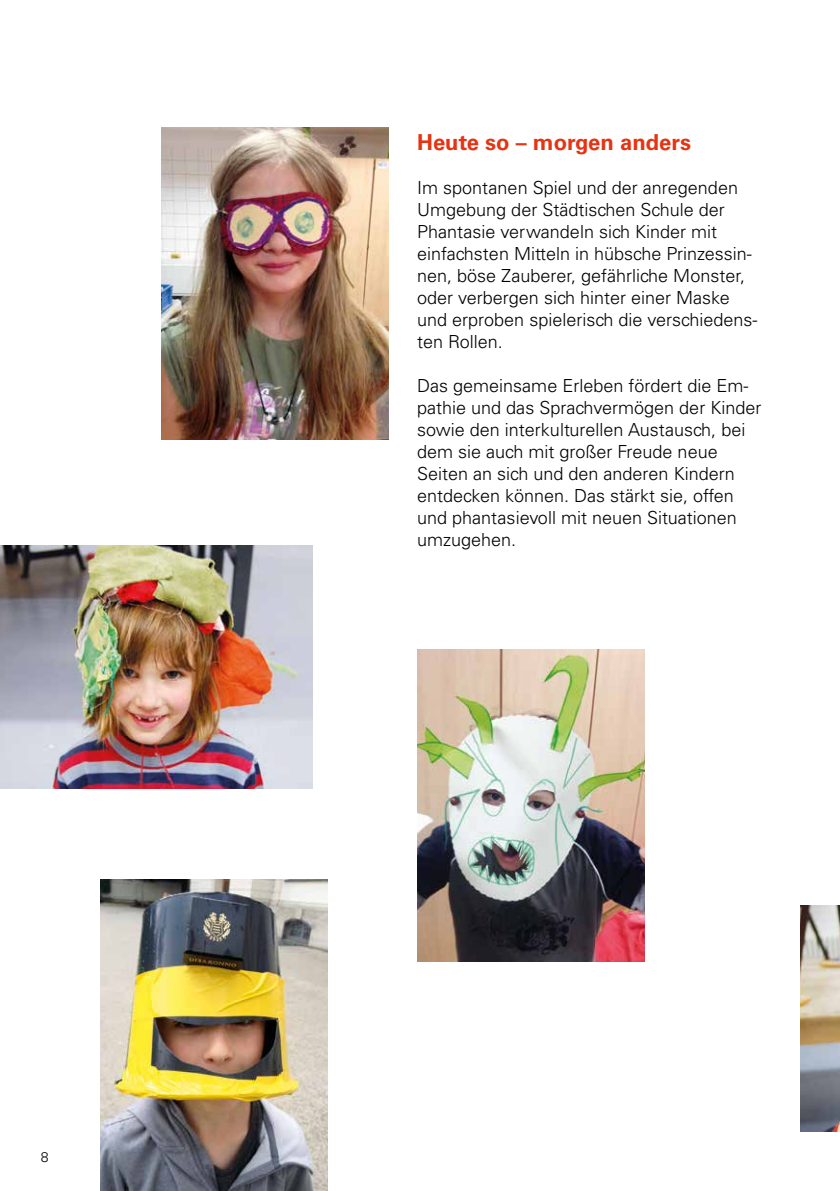
<style>
.page{position:relative;width:840px;height:1191px;background:#fff}
.page>*{position:absolute;margin:0;border:0;box-sizing:border-box;transform-origin:0 0}
.t1{font:700 22px "Univers LT";color:#e63312}
.t2{font:300 18px/22px "Univers LT";color:#000}
.t3{font:300 14px "Univers LT";color:#000}
</style>
<div class="page">
<img style="left:101px;top:879px;width:226px;height:312px">
<img style="left:162px;top:128px;width:226px;height:312px">
<img style="left:800px;top:905px;width:39px;height:226px">
<img style="left:417px;top:649px;width:226px;height:312px">
<img style="left:0;top:546px;width:312px;height:243px">
<p class="t3" style="left:41px;top:1148px;width:9px">8</p>
<p class="t1" style="left:417px;top:129px;width:275px">Heute so – morgen anders</p>
<p class="t2" style="left:417px;top:176px;width:341px">Im spontanen Spiel und der anregenden Umgebung der Städtischen Schule der Phantasie verwandeln sich Kinder mit einfachsten Mitteln in hübsche Prinzessin&shy;nen, böse Zauberer, gefährliche Monster, oder verbergen sich hinter einer Maske und erproben spielerisch die verschiedens&shy;ten Rollen.</p>
<p class="t2" style="left:417px;top:374px;width:345px">Das gemeinsame Erleben fördert die Em&shy;pathie und das Sprachvermögen der Kinder sowie den interkulturellen Austausch, bei dem sie auch mit großer Freude neue Seiten an sich und den anderen Kindern entdecken können. Das stärkt sie, offen und phantasievoll mit neuen Situationen umzugehen.</p>
</div>
